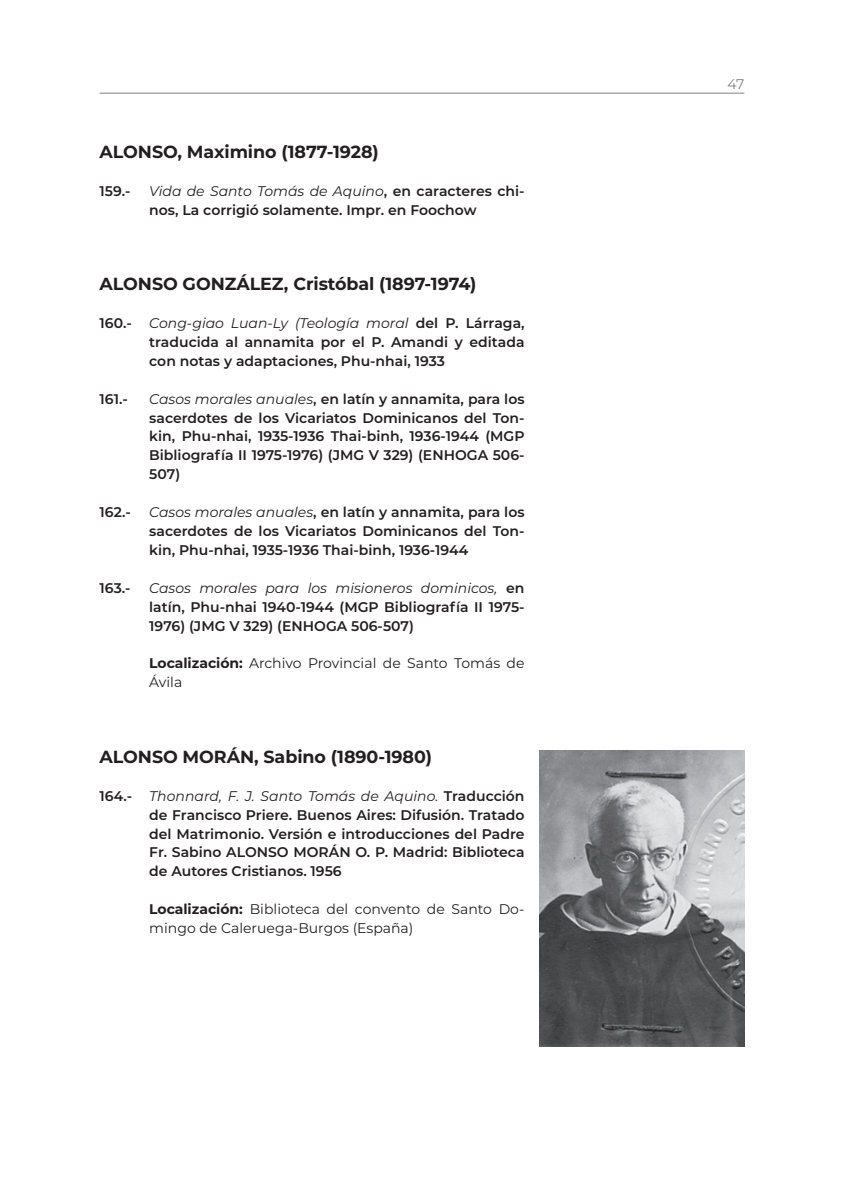
<style>
.page{position:relative;width:844px;height:1191px;background:#fff}
.page>*{position:absolute;margin:0;border:0;box-sizing:border-box;transform-origin:0 0}
.t1{font:700 17.5px "Montserrat";letter-spacing:-.005em;color:#231f20}
.t2{font:600 14px/18.9px "Montserrat";color:#231f20;text-align:justify}
.t3{font:14px/18.9px "Montserrat";color:#231f20}
.t4{font:14px "Montserrat";color:#808285}
.s1{font-weight:400;font-style:italic}
.s2{font-weight:700}
</style>
<div class="page">
<hr style="left:100px;top:93px;width:644px;height:1px;background:#808285">
<img style="left:539px;top:750px;width:205px;height:296px">
<p class="t1" style="left:100px;top:139px;width:280px">ALONSO, Maximino (1877-1928)</p>
<p class="t2" style="left:100px;top:181px;width:32px">159.-</p>
<p class="t2" style="left:149px;top:181px;width:377px"><span class="s1">Vida de Santo Tomás de Aquino</span>, en caracteres chi&shy;nos, La corrigió solamente. Impr. en Foochow</p>
<p class="t1" style="left:100px;top:271px;width:378px">ALONSO GONZÁLEZ, Cristóbal (1897-1974)</p>
<p class="t2" style="left:100px;top:313px;width:34px">160.-</p>
<p class="t2" style="left:149px;top:313px;width:377px"><span class="s1">Cong-giao Luan-Ly (Teología moral</span> del P. Lárraga, traducida al annamita por el P. Amandi y editada con notas y adaptaciones, Phu-nhai, 1933</p>
<p class="t2" style="left:100px;top:388px;width:30px">161.-</p>
<p class="t2" style="left:149px;top:388px;width:377px"><span class="s1">Casos morales anuales</span>, en latín y annamita, para los sacerdotes de los Vicariatos Dominicanos del Ton&shy;kin, Phu-nhai, 1935-1936 Thai-binh, 1936-1944 (MGP Bibliografía II 1975-1976) (JMG V 329) (ENHOGA 506- 507)</p>
<p class="t2" style="left:100px;top:502px;width:33px">162.-</p>
<p class="t2" style="left:149px;top:502px;width:377px"><span class="s1">Casos morales anuales</span>, en latín y annamita, para los sacerdotes de los Vicariatos Dominicanos del Ton&shy;kin, Phu-nhai, 1935-1936 Thai-binh, 1936-1944</p>
<p class="t2" style="left:100px;top:577px;width:32px">163.-</p>
<p class="t2" style="left:149px;top:577px;width:377px"><span class="s1">Casos morales para los misioneros dominicos,</span> en latín, Phu-nhai 1940-1944 (MGP Bibliografía II 1975- 1976) (JMG V 329) (ENHOGA 506-507)</p>
<p class="t3" style="left:149px;top:653px;width:376px"><span class="s2">Localización:</span> Archivo Provincial de Santo Tomás de<br>Ávila</p>
<p class="t1" style="left:100px;top:744px;width:334px">ALONSO MORÁN, Sabino (1890-1980)</p>
<p class="t2" style="left:149px;top:785px;width:377px;text-indent:-50px">164.- <span class="s1">Thonnard, F. J. Santo Tomás de Aquino.</span> Traducción de Francisco Priere. Buenos Aires: Difusión. Tratado del Matrimonio. Versión e introducciones del Padre Fr. Sabino ALONSO MORÁN O. P. Madrid: Biblioteca de Autores Cristianos. 1956</p>
<p class="t3" style="left:149px;top:899px;width:377px"><span class="s2">Localización:</span> Biblioteca del convento de Santo Do&shy;mingo de Caleruega-Burgos (España)</p>
<p class="t4" style="left:727px;top:75px;width:18px">47</p>
</div>
